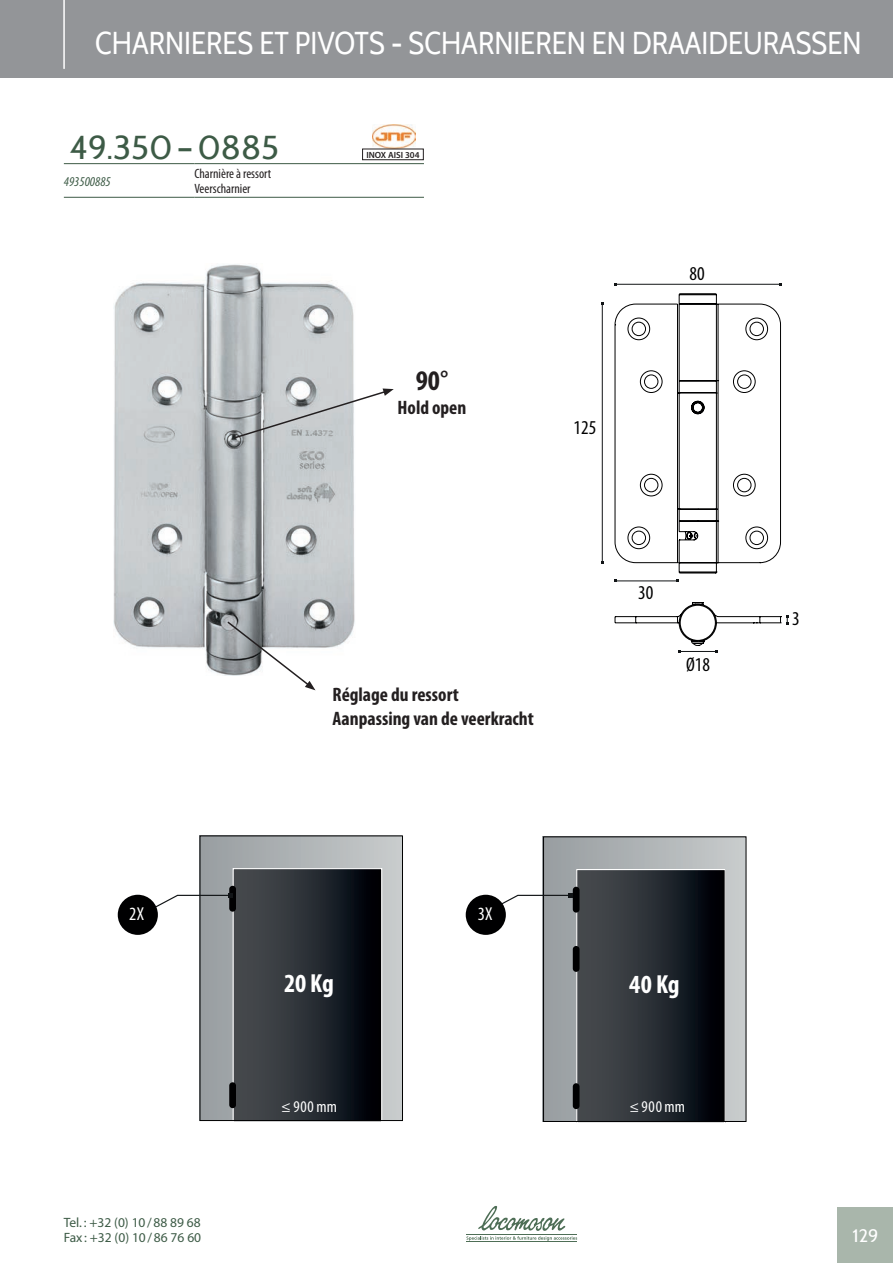
<style>
.page{position:relative;width:893px;height:1263px;background:#fff}
.page>*{position:absolute;margin:0;border:0;box-sizing:border-box;transform-origin:0 0}
.t1{font:33px "Cabin";color:#3d5b46}
.t2{font:31.5px "Cabin";color:#fff;scale:.86 1}
.t3{font:700 condensed 28.5px "Myriad Pro";color:#231f20}
.t4{font:700 condensed 26.25px "Myriad Pro";letter-spacing:-.005em;color:#fff}
.t5{font:condensed 19.65px "Myriad Pro";color:#000001}
.t6{font:700 condensed 19.5px/23.4px "Myriad Pro";color:#231f20}
.t7{font:condensed 18.75px "Myriad Pro";color:#fff}
.t8{font:18px "Cabin";color:#fff}
.t9{font:condensed 16.35px "Myriad Pro";letter-spacing:.04em;color:#fff}
.t10{font:13.5px/15px "Myriad Pro";color:#3d5b46}
.t11{font:condensed 13.5px/15px "Myriad Pro";color:#231f20}
.t12{font:italic condensed 13.5px "Myriad Pro";color:#3d5b46}
.t13{font:600 9px "Myriad Pro";color:#231f20}
</style>
<div class="page">
<div style="left:838px;top:1207px;width:55px;height:56px;background:#a9b6ab"></div>
<div style="left:0;top:0;width:893px;height:77px;background:#939598"></div>
<hr style="left:63px;top:0;width:2px;height:68px;background:#fff">
<svg style="left:466px;top:1206px;width:111px;height:34px"></svg>
<hr style="left:467px;top:1234px;width:110px;height:1px;background:#4e6e56">
<hr style="left:467px;top:1241px;width:110px;height:1px;background:#4e6e56">
<hr style="left:64px;top:163px;width:130px;height:1px;background:#3d5b46">
<hr style="left:194px;top:163px;width:230px;height:1px;background:#3d5b46">
<hr style="left:64px;top:197px;width:130px;height:1px;background:#3d5b46">
<hr style="left:194px;top:197px;width:230px;height:1px;background:#3d5b46">
<img style="left:113px;top:264px;width:242px;height:411px">
<svg style="left:226px;top:620px;width:89px;height:70px"></svg>
<svg style="left:233px;top:388px;width:161px;height:52px"></svg>
<svg style="left:614px;top:293px;width:167px;height:353px"></svg>
<hr style="left:615px;top:284px;width:165px;height:1px;background:#111416">
<hr style="left:602px;top:303px;width:1px;height:260px;background:#111416">
<hr style="left:615px;top:581px;width:62px;height:1px;background:#111416">
<hr style="left:679px;top:651px;width:37px;height:1px;background:#111416">
<svg style="left:786px;top:615px;width:3px;height:9px"></svg>
<div style="left:199px;top:836px;width:203px;height:284px;background:linear-gradient(to right,#979da0,#c8cccc)"></div>
<div style="left:233px;top:868px;width:149px;height:253px;background:linear-gradient(to right,#505458,#000109)"></div>
<div style="left:233px;top:868px;width:149px;height:254px;border:1px solid #fff"></div>
<div style="left:229px;top:886px;width:7px;height:25px;background:#000001;border-radius:3px"></div>
<div style="left:229px;top:1082px;width:7px;height:26px;background:#000001;border-radius:3px"></div>
<div style="left:200px;top:835px;width:203px;height:286px;border:1px solid #000001"></div>
<div style="left:543px;top:837px;width:202px;height:284px;background:linear-gradient(to right,#979da0,#c8cbcc)"></div>
<div style="left:577px;top:869px;width:148px;height:253px;background:linear-gradient(to right,#4f5357,#00020a)"></div>
<div style="left:576px;top:869px;width:150px;height:254px;border:1px solid #fff"></div>
<div style="left:573px;top:887px;width:6px;height:25px;background:#000001;border-radius:3px"></div>
<div style="left:573px;top:946px;width:6px;height:26px;background:#000001;border-radius:3px"></div>
<div style="left:573px;top:1083px;width:6px;height:26px;background:#000001;border-radius:3px"></div>
<div style="left:543px;top:836px;width:203px;height:286px;border:1px solid #000001"></div>
<svg style="left:151px;top:893px;width:82px;height:18px"></svg>
<svg style="left:490px;top:893px;width:83px;height:18px"></svg>
<div style="left:118px;top:895px;width:40px;height:40px;background:#000001;border-radius:50%"></div>
<div style="left:466px;top:895px;width:40px;height:40px;background:#000001;border-radius:50%"></div>
<img style="left:373px;top:124px;width:42px;height:25px">
<div style="left:362px;top:149px;width:61px;height:11px;border:1px solid #231f20"></div>
<h2 class="t2" style="left:95px;top:23px;width:892px">CHARNIERES ET PIVOTS - SCHARNIEREN EN DRAAIDEURASSEN</h2>
<h1 class="t1" style="left:70px;top:128px;width:211px">49.350 – 0885</h1>
<p class="t12" style="left:64px;top:174px;width:48px">493500885</p>
<p class="t11" style="left:194px;top:166px;width:78px">Charnière à ressort<br>Veerscharnier</p>
<p class="t13" style="left:366px;top:150px;width:55px">INOX AISI 304</p>
<h3 class="t3" style="left:416px;top:365px;width:34px">90°</h3>
<p class="t6" style="left:398px;top:396px;width:70px">Hold open</p>
<p class="t5" style="left:573px;top:417px;width:24px">125</p>
<p class="t5" style="left:690px;top:263px;width:17px">80</p>
<p class="t6" style="left:332px;top:683px;width:203px">Réglage du ressort<br>Aanpassing van de veerkracht</p>
<p class="t5" style="left:638px;top:582px;width:17px">30</p>
<p class="t5" style="left:686px;top:653px;width:25px">Ø18</p>
<p class="t7" style="left:129px;top:904px;width:17px">2X</p>
<p class="t7" style="left:478px;top:904px;width:16px">3X</p>
<h3 class="t4" style="left:284px;top:969px;width:51px">20 Kg</h3>
<h3 class="t4" style="left:629px;top:970px;width:52px">40 Kg</h3>
<p class="t10" style="left:64px;top:1215px;width:139px">Tel. : +32 (0) 10 / 88 89 68<br>Fax : +32 (0) 10 / 86 76 60</p>
<p class="t9" style="left:281px;top:1097px;width:57px">≤ 900 mm</p>
<p class="t9" style="left:629px;top:1097px;width:57px">≤ 900 mm</p>
<p class="t5" style="left:792px;top:608px;width:9px">3</p>
<p class="t8" style="left:852px;top:1224px;width:28px">129</p>
</div>
